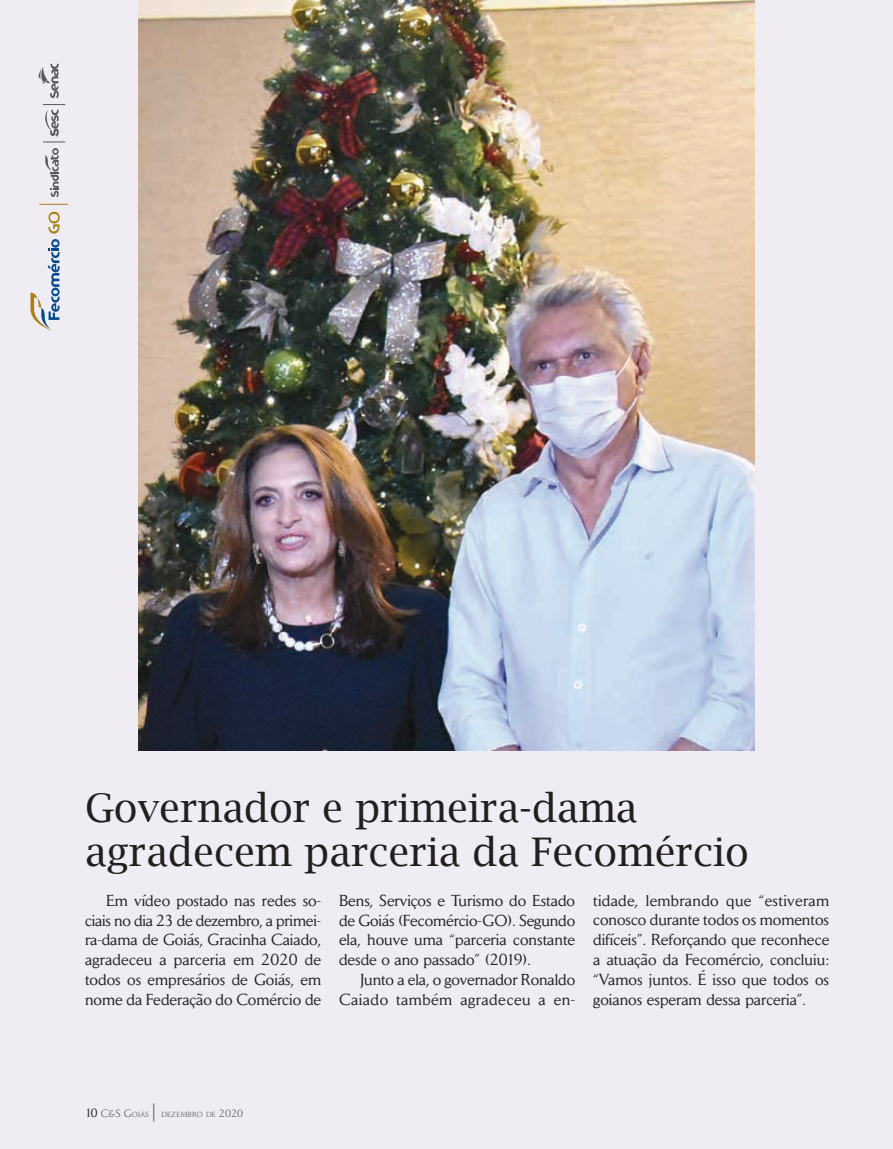
<style>
.page{position:relative;width:893px;height:1149px;background:#fff}
.page>*{position:absolute;margin:0;border:0;box-sizing:border-box;transform-origin:0 0}
.t1{font:39.45px/43.5px "Lucida Bright";color:#231f20}
.t2{font:18px "Daily News";color:#6c6d70}
.t3{font:15.75px/19.8px "Daily News";color:#231f20;text-align:justify}
.t4{font:10.5px "Daily News";color:#6c6d70}
.t5{font:7.35px "Daily News";letter-spacing:.03em;color:#6c6d70}
.s1{font-size:12px;color:#231f20}
.s2{font-size:7.35px}
.s3{font-size:10.5px}
</style>
<div class="page">
<div style="left:0;top:0;width:893px;height:1148px;background:#efecf4"></div>
<img style="left:138px;top:0;width:617px;height:750px">
<svg style="left:30px;top:239px;width:30px;height:91px"></svg>
<svg style="left:48px;top:212px;width:12px;height:21px"></svg>
<svg style="left:39px;top:204px;width:29px;height:1px"></svg>
<svg style="left:39px;top:64px;width:20px;height:34px"></svg>
<svg style="left:45px;top:148px;width:14px;height:49px"></svg>
<svg style="left:43px;top:104px;width:22px;height:38px"></svg>
<h1 class="t1" style="left:85px;top:786px;width:665px">Governador e primeira-dama agradecem parceria da Fecomércio</h1>
<p class="t3" style="left:85px;top:889px;width:238px;text-indent:21px">Em vídeo postado nas redes so&shy;ciais no dia 23 de dezembro, a primei&shy;ra-dama de Goiás, Gracinha Caiado, agradeceu a parceria em 2020 de todos os empresários de Goiás, em nome da Federação do Comércio de</p>
<p class="t3" style="left:339px;top:889px;width:238px">Bens, Serviços e Turismo do Estado de Goiás (Fecomércio-GO). Segundo ela, houve uma “parceria constante desde o ano passado” (2019).</p>
<p class="t3" style="left:593px;top:889px;width:238px">tidade, lembrando que “estiveram conosco durante todos os momentos difíceis”. Reforçando que reconhece a atuação da Fecomércio, concluiu: “Vamos juntos. É isso que todos os goianos esperam dessa parceria”.</p>
<p class="t3" style="left:339px;top:969px;width:238px;text-align:right">Junto a ela, o governador Ronaldo<br>Caiado também agradeceu a en-</p>
<p class="t4" style="left:85px;top:1106px;width:65px"><span class="s1">10</span> C&amp;S G<span class="s2">OIÁS</span></p>
<p class="t2" style="left:152px;top:1099px;width:6px">|</p>
<p class="t5" style="left:161px;top:1109px;width:83px">DEZEMBRO DE <span class="s3">2020</span></p>
</div>
